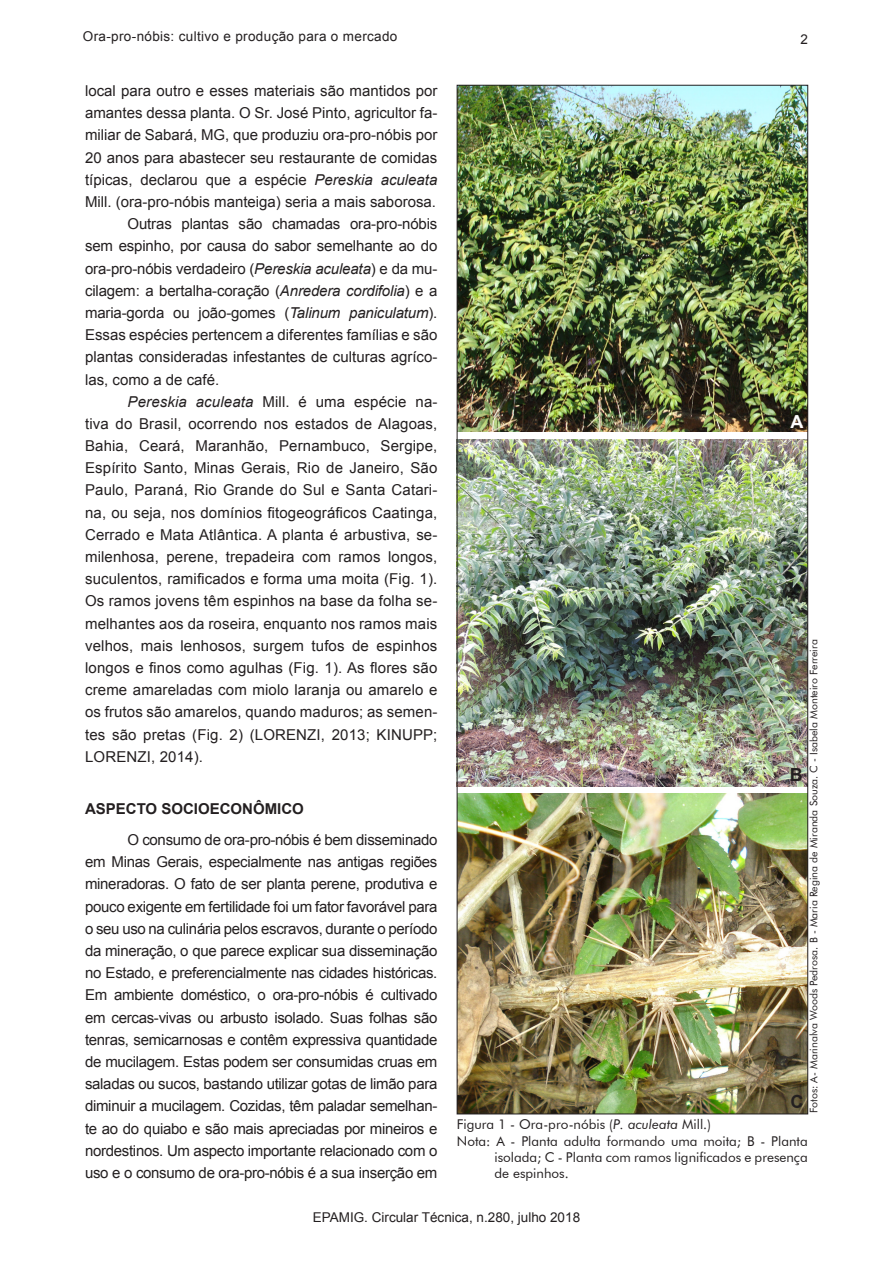
<style>
.page{position:relative;width:893px;height:1263px;background:#fff}
.page>*{position:absolute;margin:0;border:0;box-sizing:border-box;transform-origin:0 0}
.CT_-_tx_figura{font:700 18px "Arial";color:#231f20}
.CT_-_tx_figura-2{font:700 18px "Arial";color:#fff}
.CT_-_texto{font:15px/22.2px "Arial";color:#231f20;text-align:justify}
.CT_-_1_titulos{font:700 15px "Arial";color:#231f20}
.CT_-_tx_figura-3{font:13.5px/16.2px "Futura BT";color:#231f20;text-align:justify}
.t1{font:13.5px "Arial";letter-spacing:.025em;color:#231f20}
.t2{font:13.5px "Arial";color:#231f20}
.CT_-_autor_fotos{font:10.5px "Futura BT";color:#231f20}
.s1{font-style:italic}
</style>
<div class="page">
<img style="left:459px;top:87px;width:347px;height:344px">
<img style="left:459px;top:439px;width:347px;height:347px">
<img style="left:459px;top:793px;width:347px;height:319px">
<p class="t1" style="left:83px;top:27px;width:316px">Ora-pro-nóbis: cultivo e produção para o mercado</p>
<p class="CT_-_texto" style="left:85px;top:80px;width:354px">local para outro e esses materiais são mantidos por amantes dessa planta. O Sr. José Pinto, agricultor fa&shy;miliar de Sabará, MG, que produziu ora-pro-nóbis por 20 anos para abastecer seu restaurante de comidas típicas, declarou que a espécie <span class="s1">Pereskia aculeata </span>Mill. (ora-pro-nóbis manteiga) seria a mais saborosa.</p>
<p class="CT_-_texto" style="left:85px;top:213px;width:354px;text-indent:43px">Outras plantas são chamadas ora-pro-nóbis sem espinho, por causa do sabor semelhante ao do ora-pro-nóbis verdadeiro (<span class="s1">Pereskia aculeata</span>) e da mu&shy;cilagem: a bertalha-coração (<span class="s1">Anredera cordifolia</span>) e a maria-gorda ou joão-gomes (<span class="s1">Talinum paniculatum</span>).</p>
<p class="CT_-_texto" style="left:85px;top:324px;width:354px">Essas espécies pertencem a diferentes famílias e são plantas consideradas infestantes de culturas agríco&shy;las, como a de café.</p>
<p class="CT_-_texto" style="left:85px;top:390px;width:354px;text-indent:43px"><span class="s1">Pereskia aculeata</span> Mill. é uma espécie na&shy;tiva do Brasil, ocorrendo nos estados de Alagoas, Bahia, Ceará, Maranhão, Pernambuco, Sergipe, Espírito Santo, Minas Gerais, Rio de Janeiro, São Paulo, Paraná, Rio Grande do Sul e Santa Catari&shy;na, ou seja, nos domínios fitogeográficos Caatinga, Cerrado e Mata Atlântica. A planta é arbustiva, se&shy;milenhosa, perene, trepadeira com ramos longos, suculentos, ramificados e forma uma moita (Fig. 1).</p>
<p class="CT_-_texto" style="left:85px;top:590px;width:354px">Os ramos jovens têm espinhos na base da folha se&shy;melhantes aos da roseira, enquanto nos ramos mais velhos, mais lenhosos, surgem tufos de espinhos longos e finos como agulhas (Fig. 1). As flores são creme amareladas com miolo laranja ou amarelo e os frutos são amarelos, quando maduros; as semen&shy;tes são pretas (Fig. 2) (LORENZI, 2013; KINUPP; LORENZI, 2014).</p>
<p class="CT_-_1_titulos" style="left:85px;top:799px;width:220px">ASPECTO SOCIOECONÔMICO</p>
<p class="CT_-_texto" style="left:85px;top:829px;width:354px;text-indent:43px">O consumo de ora-pro-nóbis é bem disseminado em Minas Gerais, especialmente nas antigas regiões mineradoras. O fato de ser planta perene, produtiva e pouco exigente em fertilidade foi um fator favorável para o seu uso na culinária pelos escravos, durante o período da mineração, o que parece explicar sua disseminação no Estado, e preferencialmente nas cidades históricas.<br>Em ambiente doméstico, o ora-pro-nóbis é cultivado em cercas-vivas ou arbusto isolado. Suas folhas são tenras, semicarnosas e contêm expressiva quantidade de mucilagem. Estas podem ser consumidas cruas em saladas ou sucos, bastando utilizar gotas de limão para diminuir a mucilagem. Cozidas, têm paladar semelhan&shy;te ao do quiabo e são mais apreciadas por mineiros e nordestinos. Um aspecto importante relacionado com o uso e o consumo de ora-pro-nóbis é a sua inserção em</p>
<p class="t1" style="left:800px;top:30px;width:9px">2</p>
<p class="CT_-_tx_figura-2" style="left:790px;top:410px;width:14px">A</p>
<p class="CT_-_autor_fotos" style="left:807px;top:1113px;width:475px;rotate:-90deg">Fotos: A- Marinalva Woods Pedrosa. B - Maria Regina de Miranda Souza. C - Isabela Monteiro Ferreira</p>
<p class="CT_-_tx_figura" style="left:790px;top:763px;width:14px">B</p>
<p class="CT_-_tx_figura" style="left:790px;top:1089px;width:14px">C</p>
<p class="CT_-_tx_figura-3" style="left:457px;top:1116px;width:256px">Figura 1 - Ora-pro-nóbis (<span class="s1">P. aculeata</span> Mill.)</p>
<p class="CT_-_tx_figura-3" style="left:494px;top:1132px;width:315px;text-indent:-38px">Nota: A - Planta adulta formando uma moita; B - Planta isolada; C - Planta com ramos lignificados e presença de espinhos.</p>
<p class="t2" style="left:313px;top:1208px;width:269px">EPAMIG. Circular Técnica, n.280, julho 2018</p>
</div>
